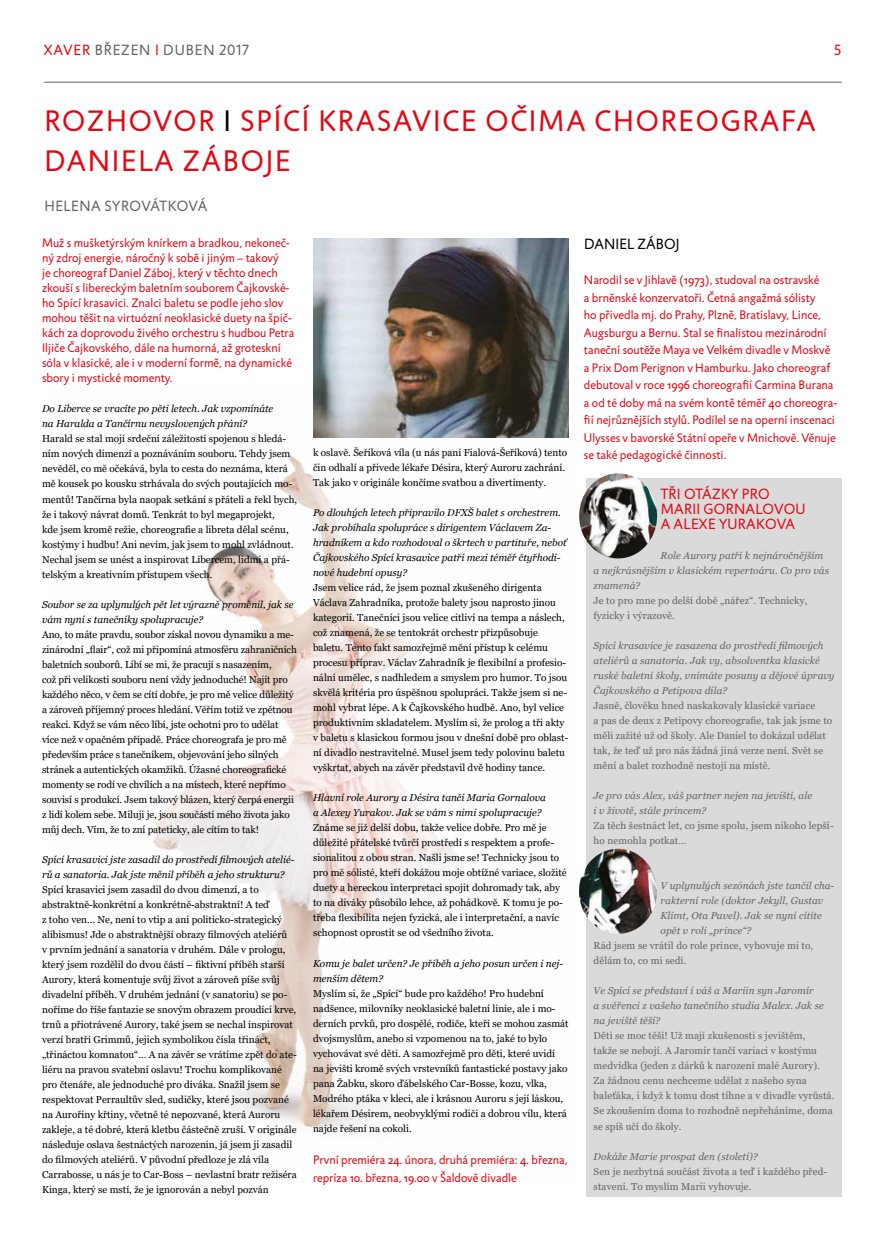
<style>
.page{position:relative;width:886px;height:1241px;background:#fff}
.page>*{position:absolute;margin:0;border:0;box-sizing:border-box;transform-origin:0 0}
.t1{font:30px/40px "Jigsaw";letter-spacing:.06em;color:#e30613}
.t2{font:15px/15px "Jigsaw";letter-spacing:.02em;color:#e30613}
.t3{font:15px "Jigsaw";letter-spacing:.06em;color:#646363}
.t4{font:15px "Jigsaw";letter-spacing:.035em;color:#646363}
.t5{font:15px "Jigsaw";letter-spacing:.01em;color:#000}
.t6{font:12.5px/17.5px "Jigsaw";color:#e30613}
.t7{font:10px/15px "Georgia";color:#000}
.t8{font:10px/15px "Georgia";letter-spacing:.01em;color:#646363}
.t9{font:italic 10px/15px "Georgia";color:#000}
.t10{font:italic 10px/15px "Georgia";letter-spacing:.01em;color:#646363}
.s1{color:#e30613}
.s2{color:#000}
</style>
<div class="page">
<img style="left:153px;top:384px;width:311px;height:746px">
<hr style="left:44px;top:82px;width:798px;height:1px;background:#646363">
<div style="left:586px;top:477px;width:256px;height:719px;background:#dadada"></div>
<img style="left:314px;top:238px;width:255px;height:200px">
<img style="left:579px;top:473px;width:78px;height:85px">
<img style="left:579px;top:848px;width:78px;height:85px">
<h2 class="t3" style="left:44px;top:41px;width:207px"><span class="s1">XAVER</span> BŘEZEN <span class="s1">I</span> DUBEN 2017</h2>
<h2 class="t2" style="left:834px;top:42px;width:9px">5</h2>
<h1 class="t1" style="left:44px;top:101px;width:773px">ROZHOVOR <span class="s2">I</span> SPÍCÍ KRASAVICE OČIMA CHOREOGRAFA<br>DANIELA ZÁBOJE</h1>
<h2 class="t4" style="left:44px;top:197px;width:165px">HELENA SYROVÁTKOVÁ</h2>
<p class="t6" style="left:42px;top:235px;width:254px;line-height:15px">Muž s mušketýrským knírkem a bradkou, nekoneč&shy;ný zdroj energie, náročný k sobě i jiným – takový<br>je choreograf Daniel Záboj, který v těchto dnech zkouší s libereckým baletním souborem Čajkovské&shy;ho Spící krasavici. Znalci baletu se podle jeho slov mohou těšit na virtuózní neoklasické duety na špič&shy;kách za doprovodu živého orchestru s hudbou Petra Iljiče Čajkovského, dále na humorná, až groteskní sóla v klasické, ale i v moderní formě, na dynamické sbory i mystické momenty.</p>
<p class="t9" style="left:42px;top:401px;width:233px">Do Liberce se vracíte po pěti letech. Jak vzpomínáte na Haralda a Tančírnu nevyslovených přání?</p>
<p class="t7" style="left:42px;top:431px;width:257px">Harald se stal mojí srdeční záležitostí spojenou s hledá&shy;ním nových dimenzí a poznáváním souboru. Tehdy jsem nevěděl, co mě očekává, byla to cesta do neznáma, která mě kousek po kousku strhávala do svých poutajících mo&shy;mentů! Tančírna byla naopak setkání s přáteli a řekl bych, že i takový návrat domů. Tenkrát to byl megaprojekt,<br>kde jsem kromě režie, choreografie a libreta dělal scénu, kostýmy i hudbu! Ani nevím, jak jsem to mohl zvládnout.<br>Nechal jsem se unést a inspirovat Libercem, lidmi a přá&shy;telským a kreativním přístupem všech.</p>
<p class="t9" style="left:42px;top:596px;width:253px">Soubor se za uplynulých pět let výrazně proměnil, jak se vám nyní s tanečníky spolupracuje?</p>
<p class="t7" style="left:42px;top:626px;width:256px">Ano, to máte pravdu, soubor získal novou dynamiku a me&shy;zinárodní „flair“, což mi připomíná atmosféru zahraničních baletních souborů. Líbí se mi, že pracují s nasazením,<br>což při velikosti souboru není vždy jednoduché! Najít pro každého něco, v čem se cítí dobře, je pro mě velice důležitý a zároveň příjemný proces hledání. Věřím totiž ve zpětnou reakci. Když se vám něco líbí, jste ochotni pro to udělat více než v opačném případě. Práce choreografa je pro mě především práce s tanečníkem, objevování jeho silných stránek a autentických okamžiků. Úžasné choreografické momenty se rodí ve chvílích a na místech, které nepřímo souvisí s produkcí. Jsem takový blázen, který čerpá energii z lidí kolem sebe. Miluji je, jsou součástí mého života jako můj dech. Vím, že to zní pateticky, ale cítím to tak!</p>
<p class="t9" style="left:42px;top:851px;width:254px">Spící krasavici jste zasadil do prostředí filmových atelié&shy;rů a sanatoria. Jak jste měnil příběh a jeho strukturu?</p>
<p class="t7" style="left:42px;top:881px;width:256px">Spící krasavici jsem zasadil do dvou dimenzí, a to abstraktně-konkrétní a konkrétně-abstraktní! A teď<br>z toho ven… Ne, není to vtip a ani politicko-strategický alibismus! Jde o abstraktnější obrazy filmových ateliérů<br>v prvním jednání a sanatoria v druhém. Dále v prologu, který jsem rozdělil do dvou částí – fiktivní příběh starší Aurory, která komentuje svůj život a zároveň píše svůj divadelní příběh. V druhém jednání (v sanatoriu) se po&shy;noříme do říše fantazie se snovým obrazem proudící krve, trnů a přiotrávené Aurory, také jsem se nechal inspirovat verzí bratří Grimmů, jejich symbolikou čísla třináct, „třináctou komnatou“… A na závěr se vrátíme zpět do ate&shy;liéru na pravou svatební oslavu! Trochu komplikované pro čtenáře, ale jednoduché pro diváka. Snažil jsem se respektovat Perraultův sled, sudičky, které jsou pozvané na Aurořiny křtiny, včetně té nepozvané, která Auroru zakleje, a té dobré, která kletbu částečně zruší. V originále následuje oslava šestnáctých narozenin, já jsem ji zasadil do filmových ateliérů. V původní předloze je zlá víla Carrabosse, u nás je to Car-Boss – nevlastní bratr režiséra Kinga, který se mstí, že je ignorován a nebyl pozván</p>
<p class="t7" style="left:313px;top:445px;width:256px">k oslavě. Šeříková víla (u nás paní Fialová-Šeříková) tento čin odhalí a přivede lékaře Désira, který Auroru zachrání.<br>Tak jako v originále končíme svatbou a divertimenty.</p>
<p class="t9" style="left:313px;top:505px;width:255px">Po dlouhých letech připravilo DFXŠ balet s orchestrem.<br>Jak probíhala spolupráce s dirigentem Václavem Za&shy;hradníkem a kdo rozhodoval o škrtech v partituře, neboť Čajkovského Spící krasavice patří mezi téměř čtyřhodi&shy;nové hudební opusy?</p>
<p class="t7" style="left:313px;top:580px;width:257px">Jsem velice rád, že jsem poznal zkušeného dirigenta Václava Zahradníka, protože balety jsou naprosto jinou kategorií. Tanečníci jsou velice citliví na tempa a náslech, což znamená, že se tentokrát orchestr přizpůsobuje baletu. Tento fakt samozřejmě mění přístup k celému procesu příprav. Václav Zahradník je flexibilní a profesio&shy;nální umělec, s nadhledem a smyslem pro humor. To jsou skvělá kritéria pro úspěšnou spolupráci. Takže jsem si ne&shy;mohl vybrat lépe. A k Čajkovského hudbě. Ano, byl velice produktivním skladatelem. Myslím si, že prolog a tři akty v baletu s klasickou formou jsou v dnešní době pro oblast&shy;ní divadlo nestravitelné. Musel jsem tedy polovinu baletu vyškrtat, abych na závěr představil dvě hodiny tance.</p>
<p class="t9" style="left:313px;top:790px;width:234px">Hlavní role Aurory a Désira tančí Maria Gornalova a Alexey Yurakov. Jak se vám s nimi spolupracuje?</p>
<p class="t7" style="left:313px;top:820px;width:255px">Známe se již delší dobu, takže velice dobře. Pro mě je důležité přátelské tvůrčí prostředí s respektem a profe&shy;sionalitou z obou stran. Našli jsme se! Technicky jsou to pro mě sólisté, kteří dokážou moje obtížné variace, složité duety a hereckou interpretaci spojit dohromady tak, aby to na diváky působilo lehce, až pohádkově. K tomu je po&shy;třeba flexibilita nejen fyzická, ale i interpretační, a navíc schopnost oprostit se od všedního života.</p>
<p class="t9" style="left:313px;top:955px;width:251px">Komu je balet určen? Je příběh a jeho posun určen i nej&shy;menším dětem?</p>
<p class="t7" style="left:313px;top:985px;width:257px">Myslím si, že „Spící“ bude pro každého! Pro hudební nadšence, milovníky neoklasické baletní linie, ale i mo&shy;derních prvků, pro dospělé, rodiče, kteří se mohou zasmát dvojsmyslům, anebo si vzpomenou na to, jaké to bylo vychovávat své děti. A samozřejmě pro děti, které uvidí<br>na jevišti kromě svých vrstevníků fantastické postavy jako pana Žabku, skoro ďábelského Car-Bosse, kozu, vlka, Modrého ptáka v kleci, ale i krásnou Auroru s její láskou, lékařem Désirem, neobvyklými rodiči a dobrou vílu, která najde řešení na cokoli.</p>
<p class="t6" style="left:313px;top:1150px;width:256px">První premiéra 24. února, druhá premiéra: 4. března, repríza 10. března, 19.00 v Šaldově divadle</p>
<h2 class="t5" style="left:584px;top:235px;width:97px">DANIEL ZÁBOJ</h2>
<p class="t6" style="left:584px;top:271px;width:255px">Narodil se v Jihlavě (1973), studoval na ostravské<br>a brněnské konzervatoři. Četná angažmá sólisty<br>ho přivedla mj. do Prahy, Plzně, Bratislavy, Lince, Augsburgu a Bernu. Stal se finalistou mezinárodní taneční soutěže Maya ve Velkém divadle v Moskvě a Prix Dom Perignon v Hamburku. Jako choreograf debutoval v roce 1996 choreografií Carmina Burana a od té doby má na svém kontě téměř 40 choreogra&shy;fií nejrůznějších stylů. Podílel se na operní inscenaci Ulysses v bavorské Státní opeře v Mnichově. Věnuje se také pedagogické činnosti.</p>
<h2 class="t2" style="left:661px;top:486px;width:146px">TŘI OTÁZKY PRO<br>MARII GORNALOVOU<br>A ALEXE YURAKOVA</h2>
<p class="t10" style="left:593px;top:548px;width:237px;text-indent:67px">Role Aurory patří k nejnáročnějším a nejkrásnějším v klasickém repertoáru. Co pro vás znamená?</p>
<p class="t8" style="left:593px;top:593px;width:215px">Je to pro mne po delší době „nářez“. Technicky, fyzicky i výrazově.</p>
<p class="t10" style="left:593px;top:638px;width:242px">Spící krasavice je zasazena do prostředí filmových ateliérů a sanatoria. Jak vy, absolventka klasické ruské baletní školy, vnímáte posuny a dějové úpravy Čajkovského a Petipova díla?</p>
<p class="t8" style="left:593px;top:698px;width:240px">Jasně, člověku hned naskakovaly klasické variace<br>a pas de deux z Petipovy choreografie, tak jak jsme to měli zažité už od školy. Ale Daniel to dokázal udělat tak, že teď už pro nás žádná jiná verze není. Svět se mění a balet rozhodně nestojí na místě.</p>
<p class="t10" style="left:593px;top:788px;width:220px">Je pro vás Alex, váš partner nejen na jevišti, ale i v životě, stále princem?</p>
<p class="t8" style="left:593px;top:818px;width:242px">Za těch šestnáct let, co jsme spolu, jsem nikoho lepší&shy;ho nemohla potkat…</p>
<p class="t10" style="left:660px;top:878px;width:175px">V uplynulých sezónách jste tančil cha&shy;rakterní role (doktor Jekyll, Gustav Klimt, Ota Pavel). Jak se nyní cítíte opět v roli „prince“?</p>
<p class="t8" style="left:594px;top:938px;width:221px">Rád jsem se vrátil do role prince, vyhovuje mi to, dělám to, co mi sedí.</p>
<p class="t10" style="left:594px;top:983px;width:232px">Ve Spící se představí i váš a Mariin syn Jaromír<br>a svěřenci z vašeho tanečního studia Malex. Jak se na jeviště těší?</p>
<p class="t8" style="left:594px;top:1028px;width:242px">Děti se moc těší! Už mají zkušenosti s jevištěm,<br>takže se nebojí. A Jaromír tančí variaci v kostýmu medvídka (jeden z dárků k narození malé Aurory).<br>Za žádnou cenu nechceme udělat z našeho syna baleťáka, i když k tomu dost tíhne a v divadle vyrůstá.<br>Se zkoušením doma to rozhodně nepřeháníme, doma se spíš učí do školy.</p>
<p class="t10" style="left:594px;top:1148px;width:166px">Dokáže Marie prospat den (století)?</p>
<p class="t8" style="left:594px;top:1163px;width:235px">Sen je nezbytná součást života a teď i každého před&shy;stavení. To myslím Marii vyhovuje.</p>
</div>
